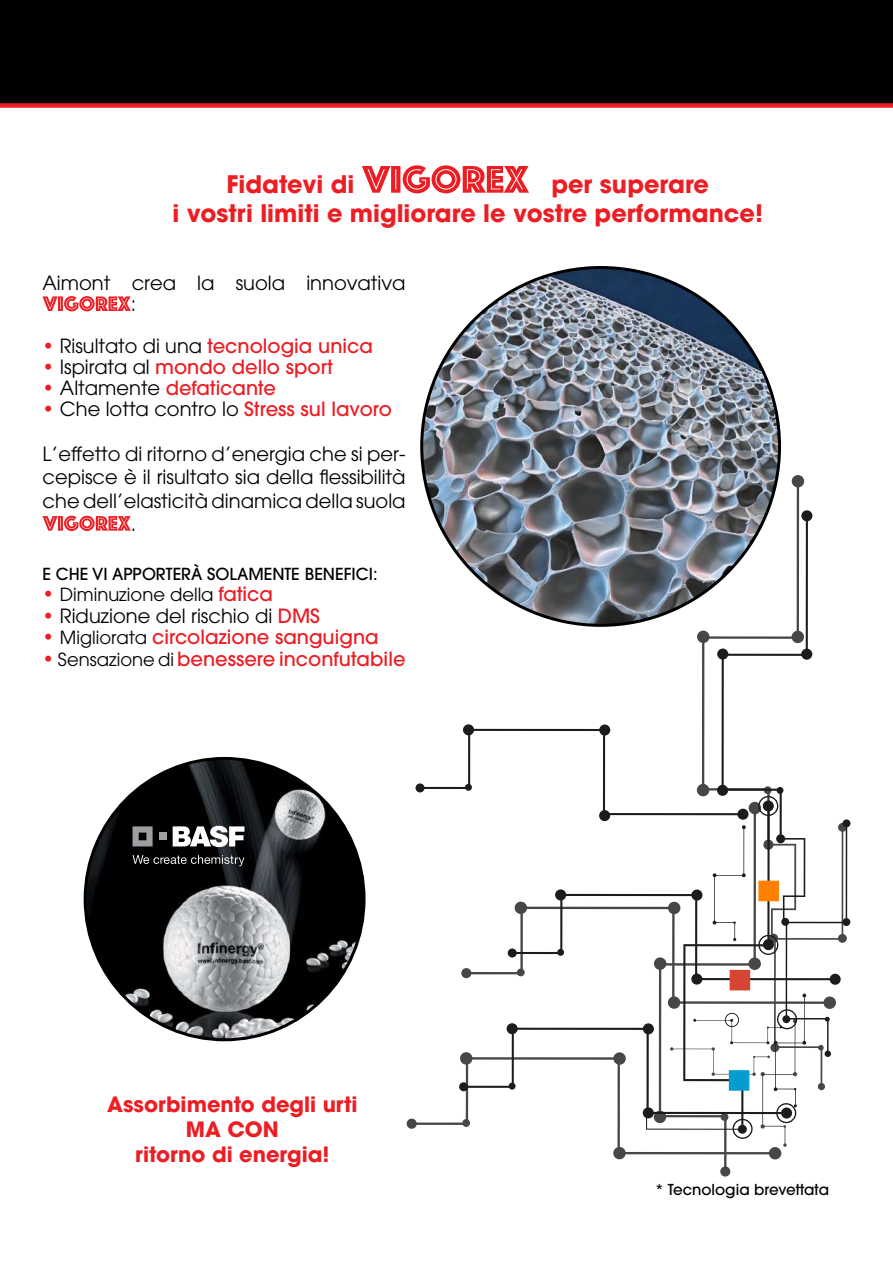
<style>
.page{position:relative;width:893px;height:1263px;background:#fff}
.page>*{position:absolute;margin:0;border:0;box-sizing:border-box;transform-origin:0 0}
.t1{font:700 24px/28.8px "ITC Avant Garde Pro";color:#ed1d24}
.t2{font:700 21px/25.2px "ITC Avant Garde Pro";color:#ed1d24;text-align:center}
.t3{font:500 19.5px "ITC Avant Garde Pro";color:#ed1d24}
.t4{font:19.5px/21px "ITC Avant Garde Pro";color:#000}
.t5{font:18px "ITC Avant Garde Pro";color:#000}
.t6{font:500 16.5px "ITC Avant Garde Pro";color:#000}
.t7{font:500 15px "ITC Avant Garde Pro";color:#000}
.s1{font-weight:400;color:#000}
.s2{font-weight:500;font-size:19.5px;color:#ed1d24}
.s3{font-weight:500;color:#ed1d24}
.s4{font-weight:400;font-size:18px;color:#000}
</style>
<div class="page">
<div style="left:0;top:0;width:893px;height:105px;background:#000"></div>
<div style="left:0;top:103px;width:893px;height:5px;background:#ed1d24"></div>
<img style="left:85px;top:758px;width:277px;height:282px">
<img style="left:422px;top:268px;width:357px;height:357px;border-radius:176px">
<div style="left:792px;top:475px;width:12px;height:12px;background:#474745;border-radius:50%"></div>
<div style="left:720px;top:1166px;width:10px;height:10px;background:#474745;border-radius:50%"></div>
<div style="left:407px;top:1118px;width:10px;height:11px;background:#474745;border-radius:50%"></div>
<div style="left:842px;top:819px;width:8px;height:8px;background:#1c1c1c;border-radius:50%"></div>
<div style="left:842px;top:918px;width:8px;height:8px;background:#1c1c1c;border-radius:50%"></div>
<svg style="left:411px;top:481px;width:436px;height:691px"></svg>
<svg style="left:133px;top:826px;width:20px;height:20px"></svg>
<div style="left:159px;top:832px;width:7px;height:8px;background:#9d9fa2"></div>
<svg style="left:173px;top:826px;width:71px;height:21px"></svg>
<svg style="left:133px;top:855px;width:111px;height:11px"></svg>
<svg style="left:43px;top:296px;width:88px;height:15px"></svg>
<svg style="left:43px;top:516px;width:88px;height:15px"></svg>
<svg style="left:362px;top:165px;width:167px;height:28px"></svg>
<p class="t1" style="left:226px;top:170px;width:129px">Fidatevi di</p>
<p class="t1" style="left:172px;top:170px;width:592px;text-indent:379px">per superare<br>i vostri limiti e migliorare le vostre performance!</p>
<p class="t4" style="left:131px;top:272px;width:276px;text-indent:-88px">Aimont crea la suola innovativa :</p>
<p class="t3" style="left:43px;top:334px;width:332px">• <span class="s1">Risultato di una</span> tecnologia unica</p>
<p class="t3" style="left:43px;top:355px;width:292px">• <span class="s1">Ispirata al</span> mondo dello sport</p>
<p class="t3" style="left:43px;top:376px;width:235px">• <span class="s1">Altamente</span> defaticante</p>
<p class="t3" style="left:43px;top:397px;width:351px">• <span class="s1">Che lotta contro lo</span> Stress sul lavoro</p>
<p class="t4" style="left:43px;top:443px;width:365px">L’effetto di ritorno d’energia che si per-</p>
<p class="t4" style="left:43px;top:466px;width:364px">cepisce è il risultato sia della flessibilità</p>
<p class="t4" style="left:43px;top:490px;width:365px">che dell’elasticità dinamica della suola</p>
<p class="t4" style="left:131px;top:513px;width:7px">.</p>
<p class="t6" style="left:43px;top:563px;width:337px">E CHE VI APPORTERÀ SOLAMENTE BENEFICI:</p>
<p class="t5" style="left:43px;top:583px;width:232px"><span class="s2">•</span> Diminuzione della <span class="s2">fatica</span></p>
<p class="t4" style="left:43px;top:605px;width:279px"><span class="s3">•</span> Riduzione del rischio di <span class="s3">DMS</span></p>
<p class="t3" style="left:43px;top:625px;width:338px">• <span class="s4">Migliorata</span> circolazione sanguigna</p>
<p class="t3" style="left:43px;top:646px;width:364px">• <span class="s4">Sensazione di</span> benessere inconfutabile</p>
<p class="t2" style="left:107px;top:1091px;width:252px">Assorbimento degli urti<br>MA CON<br>ritorno di energia!</p>
<p class="t7" style="left:655px;top:1180px;width:176px">* Tecnologia brevettata</p>
</div>
